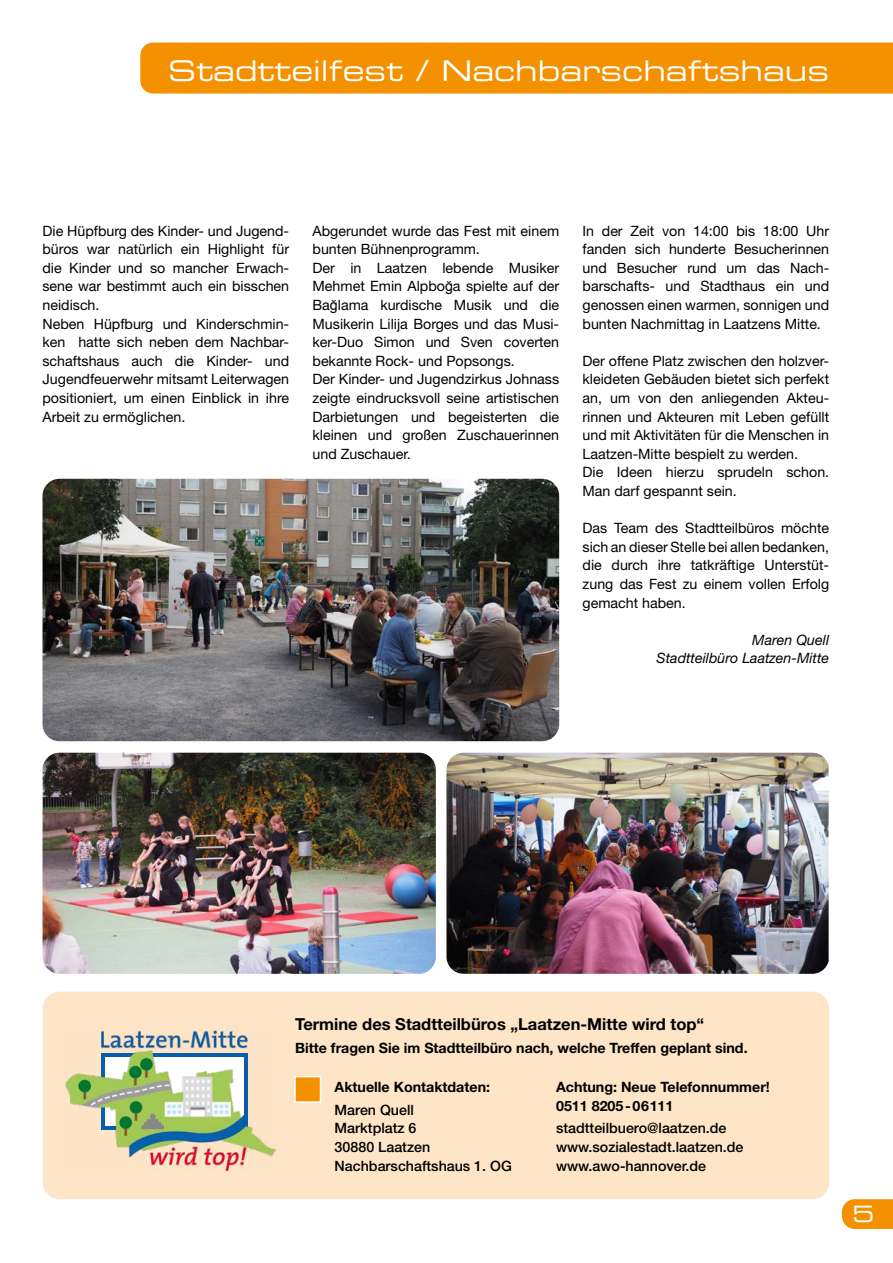
<style>
.page{position:relative;width:893px;height:1263px;background:#fff}
.page>*{position:absolute;margin:0;border:0;box-sizing:border-box;transform-origin:0 0}
.t1{font:28.5px "Eurostile Extended Two";color:#fff}
.t2{font:22.5px "Eurostile Extended Two";color:#fff}
.t3{font:700 16.5px "Helvetica Neue LT Std";color:#000}
.t4{font:14.25px/18.6px "Helvetica Neue LT Std";color:#000}
.t5{font:500 14.25px/18.6px "Helvetica Neue LT Std";color:#000}
.t6{font:700 14.25px/18.6px "Helvetica Neue LT Std";color:#000}
.t7{font:italic 14.25px/18.6px "Helvetica Neue LT Std";color:#000;text-align:right}
.s1{font-family:"Arial"}
</style>
<div class="page">
<svg style="left:842px;top:1199px;width:51px;height:30px;background:#f3960d"></svg>
<div style="left:140px;top:43px;width:753px;height:51px;background:#f39100"></div>
<img style="left:446px;top:753px;width:383px;height:221px">
<img style="left:43px;top:753px;width:393px;height:221px">
<div style="left:43px;top:992px;width:786px;height:207px;background:#fee5c7;border-radius:17px"></div>
<div style="left:294px;top:1076px;width:27px;height:27px;background:#f39100;border:2px solid #fff"></div>
<img style="left:66px;top:1031px;width:209px;height:139px">
<img style="left:43px;top:479px;width:516px;height:262px">
<h1 class="t1" style="left:168px;top:51px;width:662px">Stadtteilfest / Nachbarschaftshaus</h1>
<p class="t4" style="left:43px;top:221px;width:248px">Die Hüpfburg des Kinder- und Jugend&shy;büros war natürlich ein Highlight für die Kinder und so mancher Erwach&shy;sene war bestimmt auch ein bisschen neidisch.<br>Neben Hüpfburg und Kinderschmin&shy;ken hatte sich neben dem Nachbar&shy;schaftshaus auch die Kinder- und<br>Jugendfeuerwehr mitsamt Leiterwagen positioniert, um einen Einblick in ihre<br>Arbeit zu ermöglichen.</p>
<p class="t4" style="left:313px;top:221px;width:248px">Abgerundet wurde das Fest mit einem bunten Bühnenprogramm.<br>Der in Laatzen lebende Musiker<br>Mehmet Emin Alpbo<span class="s1">ğ</span>a spielte auf der<br>Ba<span class="s1">ğ</span>lama kurdische Musik und die<br>Musikerin Lilija Borges und das Musi&shy;ker-Duo Simon und Sven coverten bekannte Rock- und Popsongs.<br>Der Kinder- und Jugendzirkus Johnass zeigte eindrucksvoll seine artistischen<br>Darbietungen und begeisterten die kleinen und großen Zuschauerinnen und Zuschauer.</p>
<p class="t4" style="left:583px;top:221px;width:248px;text-align:justify">In der Zeit von 14:00 bis 18:00 Uhr fanden sich hunderte Besucherinnen und Besucher rund um das Nach&shy;barschafts- und Stadthaus ein und genossen einen warmen, sonnigen und bunten Nachmittag in Laatzens Mitte.</p>
<p class="t4" style="left:583px;top:351px;width:248px">Der offene Platz zwischen den holzver&shy;kleideten Gebäuden bietet sich perfekt an, um von den anliegenden Akteu&shy;rinnen und Akteuren mit Leben gefüllt und mit Aktivitäten für die Menschen in Laatzen-Mitte bespielt zu werden.<br>Die Ideen hierzu sprudeln schon.<br>Man darf gespannt sein.</p>
<p class="t4" style="left:583px;top:518px;width:248px;text-align:justify">Das Team des Stadtteilbüros möchte sich an dieser Stelle bei allen bedanken, die durch ihre tatkräftige Unterstüt&shy;zung das Fest zu einem vollen Erfolg gemacht haben.</p>
<p class="t7" style="left:657px;top:630px;width:174px">Maren Quell<br>Stadtteilbüro Laatzen-Mitte</p>
<p class="t3" style="left:295px;top:1014px;width:411px">Termine des Stadtteilbüros „Laatzen-Mitte wird top“</p>
<p class="t6" style="left:295px;top:1038px;width:454px">Bitte fragen Sie im Stadtteilbüro nach, welche Treffen geplant sind.</p>
<p class="t6" style="left:335px;top:1077px;width:157px">Aktuelle Kontaktdaten:</p>
<p class="t5" style="left:335px;top:1100px;width:179px">Maren Quell<br>Marktplatz 6<br>30880 Laatzen<br>Nachbarschaftshaus 1. OG</p>
<p class="t6" style="left:556px;top:1077px;width:215px">Achtung: Neue Telefonnummer!<br>0511 8205-06111</p>
<p class="t5" style="left:556px;top:1119px;width:189px">stadtteilbuero@laatzen.de www.sozialestadt.laatzen.de www.awo-hannover.de</p>
<h2 class="t2" style="left:853px;top:1198px;width:23px">5</h2>
</div>
